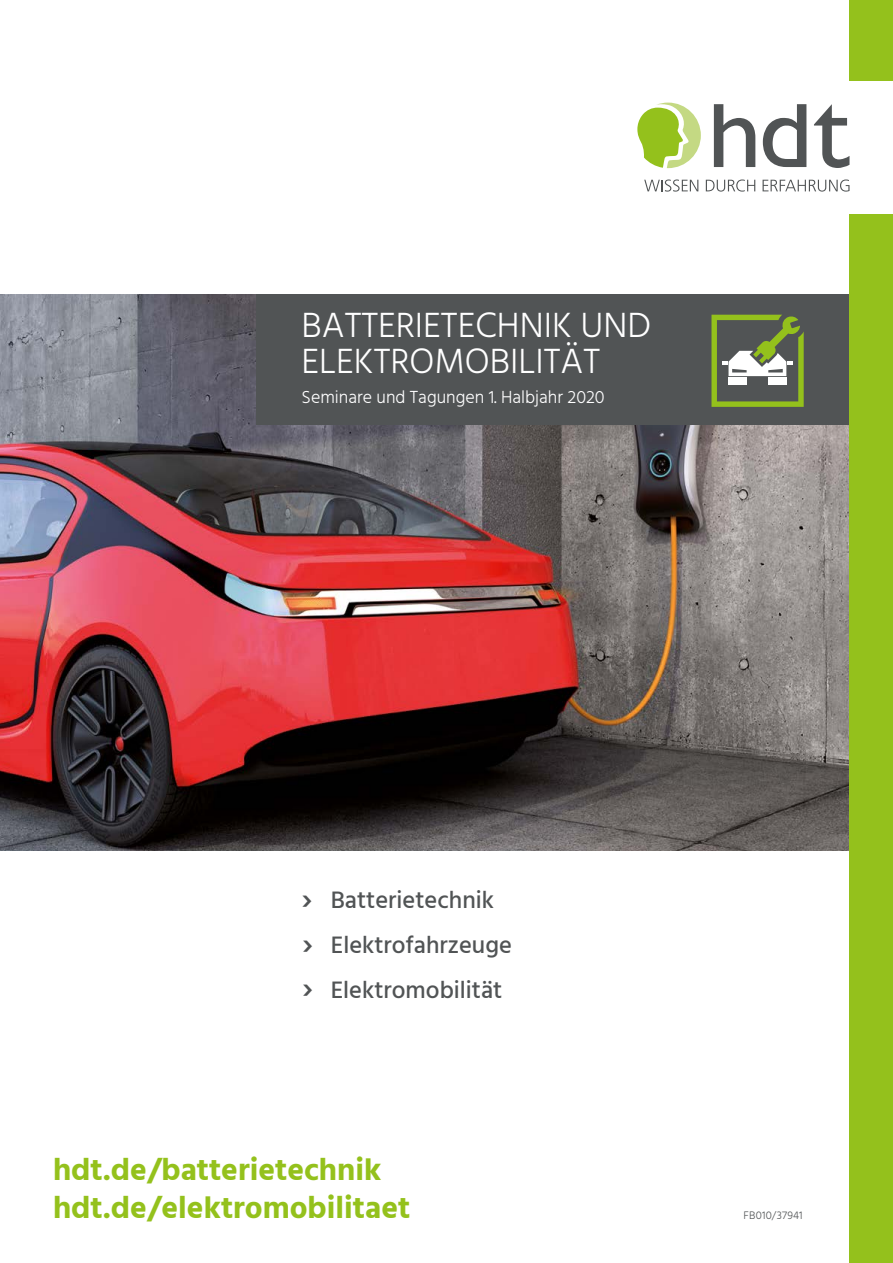
<style>
.page{position:relative;width:893px;height:1263px;background:#fff}
.page>*{position:absolute;margin:0;border:0;box-sizing:border-box;transform-origin:0 0}
.t1{font:300 36px/36px "Hind";color:#fff}
.t2{font:500 34.2px/45.3px "Hind";color:#515455}
.t3{font:700 31.5px/37.8px "Hind";color:#94c11c}
.t4{font:500 24.45px "Hind";color:#515455}
.t5{font:300 18px "Hind";color:#fff}
.t6{font:300 11.25px "Hind";letter-spacing:.02em;color:#515455}
.s1{font-size:34.2px}
</style>
<div class="page">
<img style="left:0;top:294px;width:849px;height:556px">
<div style="left:257px;top:295px;width:636px;height:130px;background:#515455"></div>
<div style="left:849px;top:0;width:44px;height:1263px;background:#94c11c"></div>
<div style="left:617px;top:81px;width:276px;height:132px;background:#fff"></div>
<svg style="left:714px;top:104px;width:41px;height:63px"></svg>
<svg style="left:814px;top:104px;width:35px;height:64px"></svg>
<svg style="left:763px;top:104px;width:43px;height:63px"></svg>
<svg style="left:644px;top:179px;width:54px;height:13px"></svg>
<svg style="left:706px;top:179px;width:49px;height:13px"></svg>
<svg style="left:763px;top:179px;width:86px;height:13px"></svg>
<svg style="left:637px;top:103px;width:64px;height:65px"></svg>
<svg style="left:711px;top:315px;width:93px;height:92px"></svg>
<h1 class="t1" style="left:302px;top:309px;width:351px">BATTERIETECHNIK UND<br>ELEKTROMOBILITÄT</h1>
<p class="t5" style="left:302px;top:385px;width:305px">Seminare und Tagungen 1. Halbjahr 2020</p>
<h2 class="t2" style="left:302px;top:878px;width:13px">› ›</h2>
<p class="t4" style="left:331px;top:883px;width:165px">Batterietechnik</p>
<p class="t4" style="left:331px;top:928px;width:183px">Elektrofahrzeuge</p>
<p class="t4" style="left:302px;top:973px;width:202px"><span class="s1">›</span> Elektromobilität</p>
<p class="t3" style="left:53px;top:1150px;width:359px">hdt.de/batterietechnik hdt.de/elektromobilitaet</p>
<p class="t6" style="left:744px;top:1207px;width:61px">FB010/37941</p>
</div>
